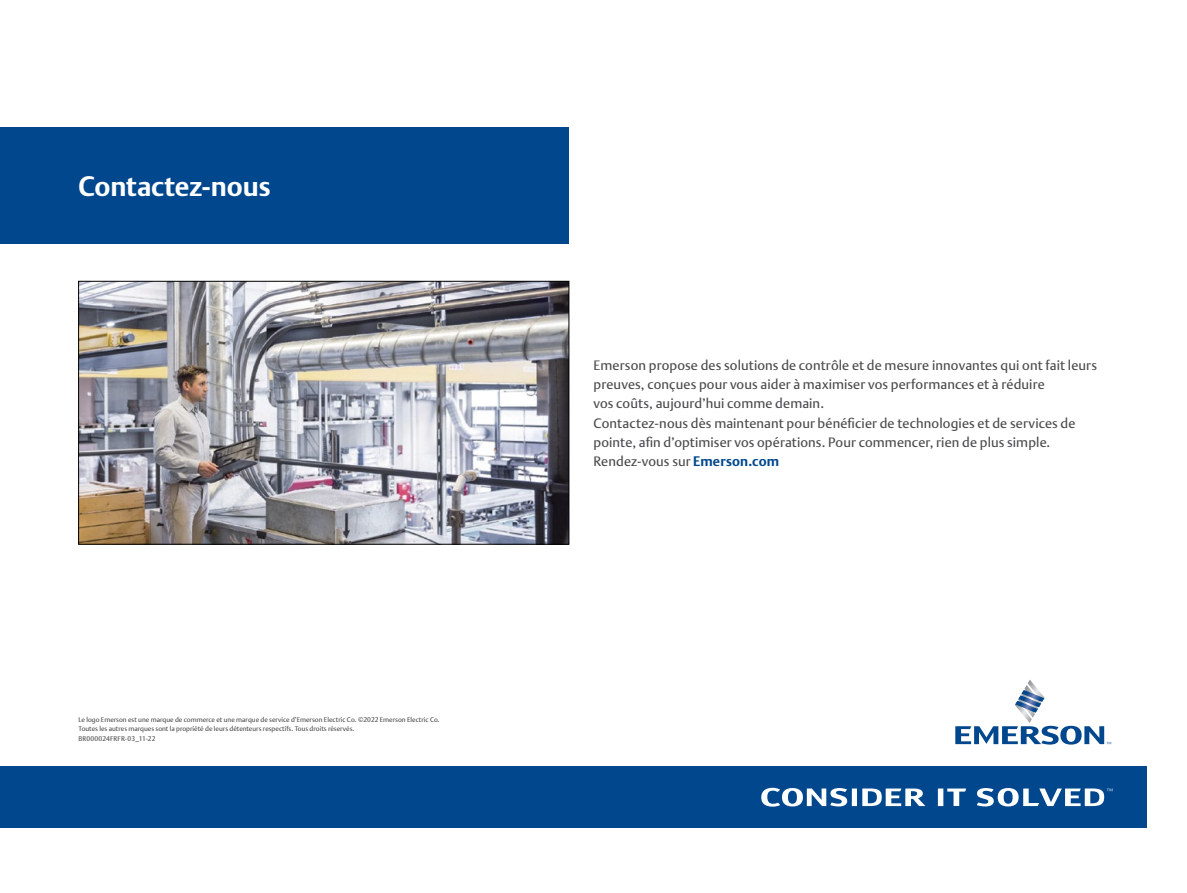
<style>
.page{position:relative;width:1187px;height:893px;background:#fff}
.page>*{position:absolute;margin:0;border:0;box-sizing:border-box;transform-origin:0 0}
.SUBHEAD{font:700 27.15px "DTL Argo T";letter-spacing:-.005em;color:#fff}
.t1{font:13.5px/19px "DTL Argo T";letter-spacing:.01em;color:#4c4c4e}
.BODY{font:6.75px "DTL Argo T";color:#4c4c4e}
.BODY-2{font:6.75px "DTL Argo T";letter-spacing:.025em;color:#4c4c4e}
.s1{font-weight:700;color:#00478e}
</style>
<div class="page">
<div style="left:0;top:128px;width:569px;height:116px;background:#00478e"></div>
<img style="left:80px;top:283px;width:487px;height:260px">
<div style="left:78px;top:281px;width:491px;height:264px;border:1px solid #000"></div>
<div style="left:0;top:766px;width:1146px;height:62px;background:#00478e"></div>
<svg style="left:937px;top:788px;width:29px;height:18px"></svg>
<svg style="left:761px;top:788px;width:164px;height:19px"></svg>
<svg style="left:977px;top:788px;width:135px;height:18px"></svg>
<svg style="left:955px;top:680px;width:155px;height:65px"></svg>
<p class="SUBHEAD" style="left:79px;top:171px;width:194px">Contactez-nous</p>
<p class="BODY" style="left:79px;top:715px;width:363px">Le logo Emerson est une marque de commerce et une marque de service d’Emerson Electric Co. ©2022 Emerson Electric Co.</p>
<p class="BODY" style="left:79px;top:725px;width:277px">Toutes les autres marques sont la propriété de leurs détenteurs respectifs. Tous droits réservés.</p>
<p class="BODY-2" style="left:79px;top:734px;width:78px">BR000024FRFR-03_11-22</p>
<p class="t1" style="left:593px;top:356px;width:505px">Emerson propose des solutions de contrôle et de mesure innovantes qui ont fait leurs preuves, conçues pour vous aider à maximiser vos performances et à réduire<br>vos coûts, aujourd’hui comme demain.<br>Contactez-nous dès maintenant pour bénéficier de technologies et de services de pointe, afin d’optimiser vos opérations. Pour commencer, rien de plus simple.<br>Rendez-vous sur <span class="s1">Emerson.com</span></p>
</div>
